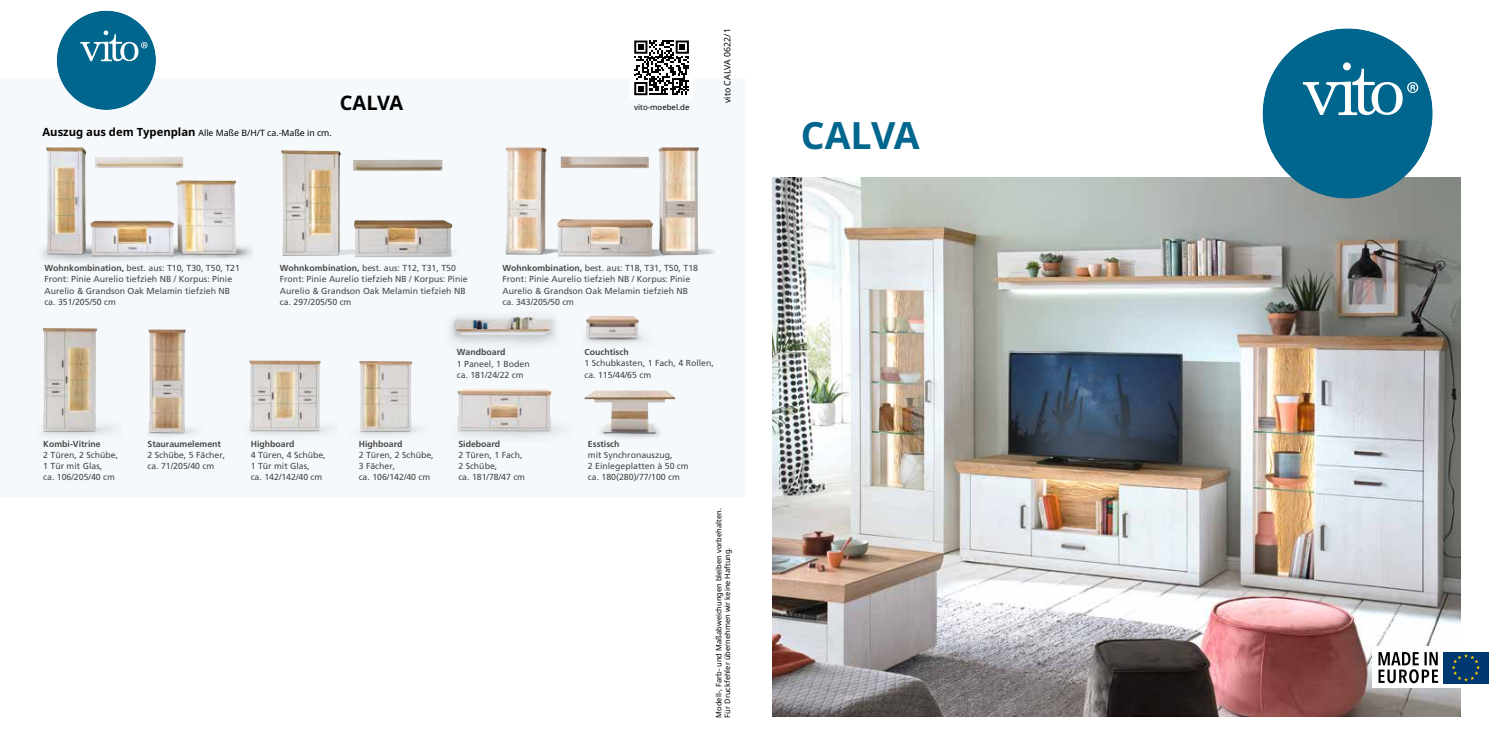
<style>
.page{position:relative;width:1489px;height:745px;background:#fff}
.page>*{position:absolute;margin:0;border:0;box-sizing:border-box;transform-origin:0 0}
.t1{font:700 37.5px "Noto Sans";letter-spacing:-.01em;color:#00668d}
.t2{font:700 20px "Noto Sans";letter-spacing:-.01em;color:#000}
.t3{font:8.75px/11.2px "Frutiger LT Std";color:#494948}
.t4{font:700 8.75px "Frutiger LT Std";color:#494948}
.t5{font:8.75px "Noto Sans";color:#000}
.t6{font:7.88px "Noto Sans";color:#000}
.t7{font:7.5px/8.8px "Noto Sans";color:#000}
.s1{font-weight:700;font-size:11.25px}
.s2{font-weight:700}
</style>
<div class="page">
<div style="left:0;top:78px;width:744px;height:418px;background:#f6f9fc"></div>
<div style="left:57px;top:11px;width:99px;height:99px;background:#00668d;border-radius:50%"></div>
<svg style="left:80px;top:30px;width:67px;height:31px"></svg>
<img style="left:772px;top:177px;width:688px;height:539px">
<div style="left:1262px;top:28px;width:170px;height:170px;background:#00668d;border-radius:50%"></div>
<svg style="left:1302px;top:62px;width:116px;height:53px"></svg>
<div style="left:630px;top:37px;width:62px;height:62px;background:#fff"></div>
<svg style="left:634px;top:40px;width:55px;height:55px"></svg>
<img style="left:149px;top:428px;width:46px;height:8px">
<img style="left:148px;top:329px;width:38px;height:103px">
<img style="left:43px;top:425px;width:71px;height:11px">
<img style="left:43px;top:328px;width:54px;height:103px">
<img style="left:249px;top:427px;width:82px;height:8px">
<img style="left:249px;top:360px;width:72px;height:70px">
<img style="left:360px;top:427px;width:61px;height:9px">
<img style="left:359px;top:361px;width:53px;height:70px">
<img style="left:457px;top:425px;width:105px;height:13px">
<img style="left:457px;top:389px;width:94px;height:41px">
<img style="left:450px;top:316px;width:106px;height:29px">
<img style="left:456px;top:317px;width:94px;height:15px">
<img style="left:600px;top:432px;width:60px;height:6px">
<img style="left:584px;top:390px;width:91px;height:42px">
<img style="left:586px;top:334px;width:59px;height:9px">
<img style="left:586px;top:315px;width:53px;height:23px">
<img style="left:42px;top:244px;width:211px;height:19px">
<img style="left:46px;top:147px;width:190px;height:109px">
<img style="left:355px;top:256px;width:97px;height:1px">
<img style="left:281px;top:150px;width:172px;height:106px">
<img style="left:558px;top:249px;width:157px;height:8px">
<img style="left:505px;top:147px;width:194px;height:108px">
<div style="left:1372px;top:646px;width:116px;height:41px;background:#fff"></div>
<div style="left:1443px;top:651px;width:45px;height:31px;background:#003872"></div>
<svg style="left:1452px;top:654px;width:27px;height:27px"></svg>
<svg style="left:1378px;top:652px;width:59px;height:30px"></svg>
<h2 class="t2" style="left:340px;top:88px;width:65px">CALVA</h2>
<p class="t6" style="left:634px;top:101px;width:57px">vito-moebel.de</p>
<p class="t5" style="left:721px;top:103px;width:76px;rotate:-90deg">vito CALVA 0622/1</p>
<p class="t5" style="left:43px;top:127px;width:291px"><span class="s1">Auszug aus dem Typenplan</span> Alle Maße B/H/T ca.-Maße in cm.</p>
<h1 class="t1" style="left:800px;top:109px;width:120px">CALVA</h1>
<p class="t3" style="left:44px;top:262px;width:197px"><span class="s2">Wohnkombination,</span> best. aus: T10, T30, T50, T21<br>Front: Pinie Aurelio tiefzieh NB / Korpus: Pinie Aurelio &amp; Grandson Oak Melamin tiefzieh NB ca. 351/205/50 cm</p>
<p class="t3" style="left:280px;top:262px;width:189px"><span class="s2">Wohnkombination,</span> best. aus: T12, T31, T50<br>Front: Pinie Aurelio tiefzieh NB / Korpus: Pinie Aurelio &amp; Grandson Oak Melamin tiefzieh NB ca. 297/205/50 cm</p>
<p class="t3" style="left:502px;top:262px;width:197px"><span class="s2">Wohnkombination,</span> best. aus: T18, T31, T50, T18<br>Front: Pinie Aurelio tiefzieh NB / Korpus: Pinie Aurelio &amp; Grandson Oak Melamin tiefzieh NB ca. 343/205/50 cm</p>
<p class="t4" style="left:43px;top:438px;width:59px">Kombi-Vitrine</p>
<p class="t3" style="left:43px;top:449px;width:76px">2 Türen, 2 Schübe,<br>1 Tür mit Glas,<br>ca. 106/205/40 cm</p>
<p class="t4" style="left:147px;top:438px;width:75px">Stauraumelement</p>
<p class="t3" style="left:147px;top:449px;width:79px">2 Schübe, 5 Fächer, ca. 71/205/40 cm</p>
<p class="t4" style="left:251px;top:438px;width:45px">Highboard</p>
<p class="t3" style="left:251px;top:449px;width:76px">4 Türen, 4 Schübe,<br>1 Tür mit Glas,<br>ca. 142/142/40 cm</p>
<p class="t4" style="left:457px;top:347px;width:50px">Wandboard</p>
<p class="t3" style="left:457px;top:357px;width:74px">1 Paneel, 1 Boden ca. 181/24/22 cm</p>
<p class="t4" style="left:359px;top:438px;width:45px">Highboard</p>
<p class="t3" style="left:359px;top:449px;width:76px">2 Türen, 2 Schübe,<br>3 Fächer,<br>ca. 106/142/40 cm</p>
<p class="t4" style="left:458px;top:438px;width:43px">Sideboard</p>
<p class="t3" style="left:458px;top:449px;width:68px">2 Türen, 1 Fach,<br>2 Schübe,<br>ca. 181/78/47 cm</p>
<p class="t4" style="left:584px;top:347px;width:46px">Couchtisch</p>
<p class="t3" style="left:584px;top:357px;width:131px">1 Schubkasten, 1 Fach, 4 Rollen, ca. 115/44/65 cm</p>
<p class="t4" style="left:588px;top:438px;width:33px">Esstisch</p>
<p class="t3" style="left:588px;top:449px;width:102px">mit Synchronauszug,<br>2 Einlegeplatten à 50 cm ca. 180(280)/77/100 cm</p>
<p class="t7" style="left:714px;top:717px;width:210px;rotate:-90deg">Modell-, Farb- und Maßabweichungen bleiben vorbehalten.<br>Für Druckfehler übernehmen wir keine Haftung.</p>
</div>
